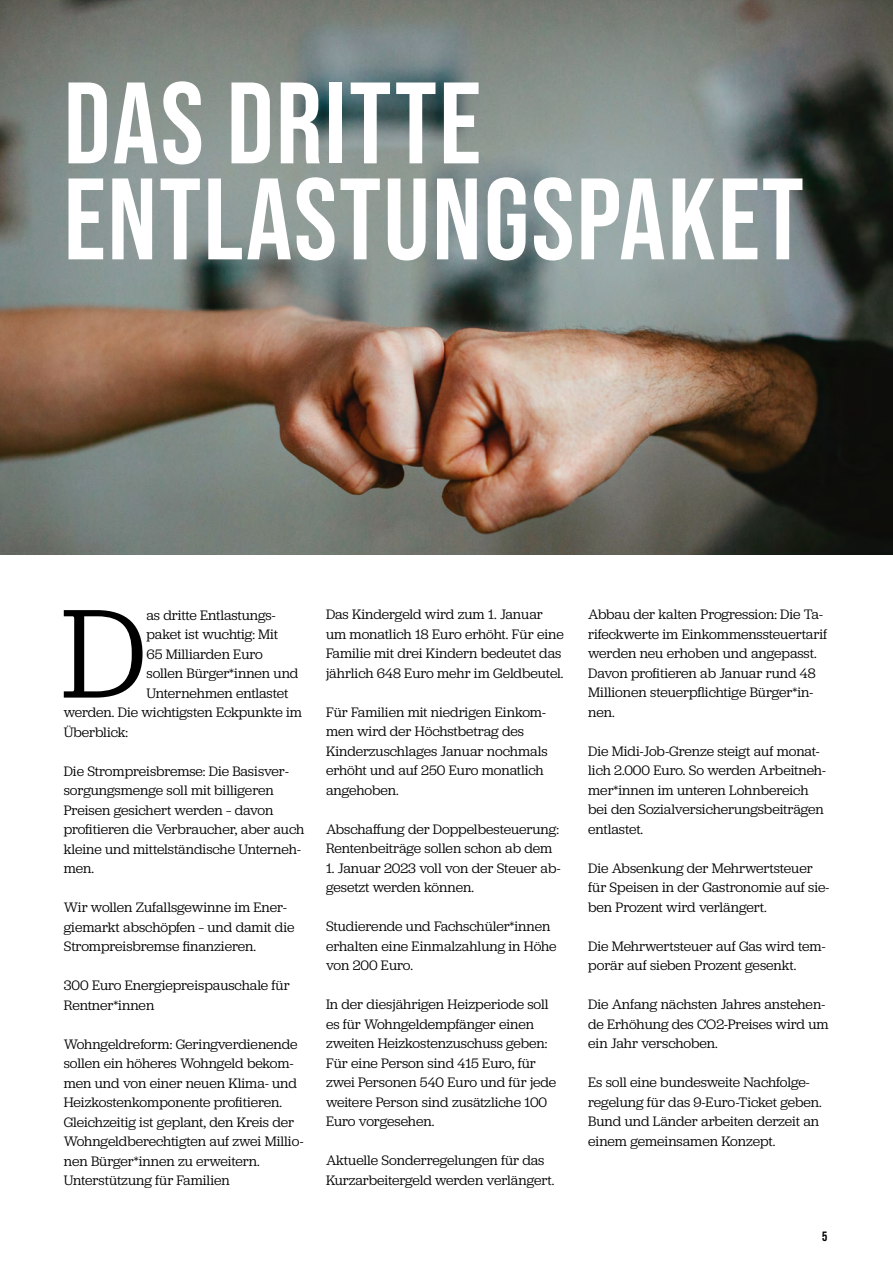
<style>
.page{position:relative;width:893px;height:1263px;background:#fff}
.page>*{position:absolute;margin:0;border:0;box-sizing:border-box;transform-origin:0 0}
.t1{font:131.7px "Jubilat";color:#000}
.t2{font:700 115.5px/96px "Bebas Neue Pro";letter-spacing:.02em;color:#fff}
.t3{font:14.25px/19.5px "Jubilat";color:#000}
.t4{font:700 13.5px "Bebas Neue Pro";color:#020203}
</style>
<div class="page">
<img style="left:0;top:0;width:893px;height:555px">
<h2 class="t2" style="left:64px;top:74px;width:741px">DAS DRITTE<br>ENTLASTUNGSPAKET</h2>
<h1 class="t1" style="left:61px;top:571px;width:87px">D</h1>
<p class="t3" style="left:146px;top:605px;width:131px">as dritte Entlastungs-</p>
<p class="t3" style="left:146px;top:624px;width:133px">paket ist wuchtig: Mit</p>
<p class="t3" style="left:146px;top:644px;width:118px">65 Milliarden Euro</p>
<p class="t3" style="left:146px;top:663px;width:153px">sollen Bürger*innen und</p>
<p class="t3" style="left:146px;top:682px;width:143px">Unternehmen entlastet</p>
<p class="t3" style="left:64px;top:702px;width:240px">werden. Die wichtigsten Eckpunkte im</p>
<p class="t3" style="left:64px;top:721px;width:66px">Überblick:</p>
<p class="t3" style="left:64px;top:760px;width:242px">Die Strompreisbremse: Die Basisver&shy;sorgungsmenge soll mit billigeren<br>Preisen gesichert werden – davon profitieren die Verbraucher, aber auch kleine und mittelständische Unterneh&shy;men.</p>
<p class="t3" style="left:64px;top:897px;width:232px">Wir wollen Zufallsgewinne im Ener&shy;giemarkt abschöpfen – und damit die<br>Strompreisbremse finanzieren.</p>
<p class="t3" style="left:64px;top:975px;width:227px">300 Euro Energiepreispauschale für<br>Rentner*innen</p>
<p class="t3" style="left:64px;top:1033px;width:241px">Wohngeldreform: Geringverdienende sollen ein höheres Wohngeld bekom&shy;men und von einer neuen Klima- und Heizkostenkomponente profitieren.<br>Gleichzeitig ist geplant, den Kreis der Wohngeldberechtigten auf zwei Millio&shy;nen Bürger*innen zu erweitern.<br>Unterstützung für Familien</p>
<p class="t3" style="left:326px;top:604px;width:239px">Das Kindergeld wird zum 1. Januar um monatlich 18 Euro erhöht. Für eine Familie mit drei Kindern bedeutet das jährlich 648 Euro mehr im Geldbeutel.</p>
<p class="t3" style="left:326px;top:702px;width:223px">Für Familien mit niedrigen Einkom&shy;men wird der Höchstbetrag des<br>Kinderzuschlages Januar nochmals erhöht und auf 250 Euro monatlich angehoben.</p>
<p class="t3" style="left:326px;top:819px;width:235px">Abschaffung der Doppelbesteuerung:<br>Rentenbeiträge sollen schon ab dem</p>
<p class="t3" style="left:326px;top:858px;width:236px">1. Januar 2023 voll von der Steuer ab&shy;gesetzt werden können.</p>
<p class="t3" style="left:326px;top:916px;width:232px">Studierende und Fachschüler*innen erhalten eine Einmalzahlung in Höhe von 200 Euro.</p>
<p class="t3" style="left:326px;top:994px;width:232px">In der diesjährigen Heizperiode soll es für Wohngeldempfänger einen zweiten Heizkostenzuschuss geben:<br>Für eine Person sind 415 Euro, für zwei Personen 540 Euro und für jede weitere Person sind zusätzliche 100<br>Euro vorgesehen.</p>
<p class="t3" style="left:326px;top:1150px;width:230px">Aktuelle Sonderregelungen für das<br>Kurzarbeitergeld werden verlängert.</p>
<p class="t3" style="left:588px;top:604px;width:240px">Abbau der kalten Progression: Die Ta&shy;rifeckwerte im Einkommenssteuertarif werden neu erhoben und angepasst.<br>Davon profitieren ab Januar rund 48<br>Millionen steuerpflichtige Bürger*in&shy;nen.</p>
<p class="t3" style="left:588px;top:741px;width:239px">Die Midi-Job-Grenze steigt auf monat&shy;lich 2.000 Euro. So werden Arbeitneh&shy;mer*innen im unteren Lohnbereich bei den Sozialversicherungsbeiträgen entlastet.</p>
<p class="t3" style="left:588px;top:858px;width:242px">Die Absenkung der Mehrwertsteuer für Speisen in der Gastronomie auf sie&shy;ben Prozent wird verlängert.</p>
<p class="t3" style="left:588px;top:936px;width:239px">Die Mehrwertsteuer auf Gas wird tem&shy;porär auf sieben Prozent gesenkt.</p>
<p class="t3" style="left:588px;top:994px;width:242px">Die Anfang nächsten Jahres anstehen&shy;de Erhöhung des CO2-Preises wird um ein Jahr verschoben.</p>
<p class="t3" style="left:588px;top:1072px;width:235px">Es soll eine bundesweite Nachfolge&shy;regelung für das 9-Euro-Ticket geben.<br>Bund und Länder arbeiten derzeit an einem gemeinsamen Konzept.</p>
<p class="t4" style="left:822px;top:1228px;width:7px">5</p>
</div>
